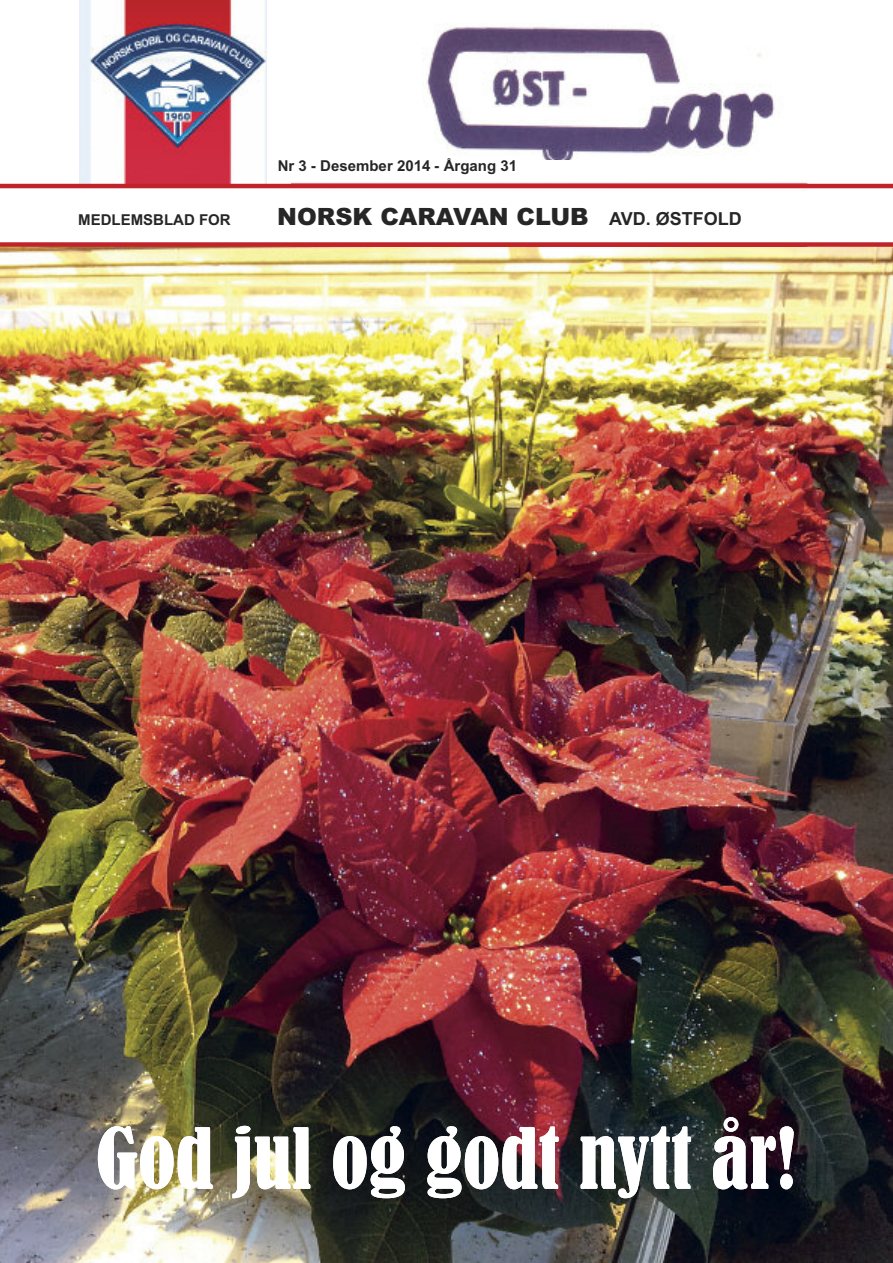
<style>
.page{position:relative;width:893px;height:1263px;background:#fff}
.page>*{position:absolute;margin:0;border:0;box-sizing:border-box;transform-origin:0 0}
.t1{font:condensed 78.3px "Bernard";color:#fff}
.t2{font:900 23.85px "Arial";color:#272627}
.t3{font:700 15px "Arial";color:#272627}
.s1{font-weight:700;font-size:18px}
</style>
<div class="page">
<img style="left:0;top:247px;width:893px;height:1016px">
<img style="left:291px;top:23px;width:536px;height:166px">
<div style="left:0;top:242px;width:893px;height:5px;background:#c0242a"></div>
<img style="left:79px;top:0;width:187px;height:183px">
<div style="left:278px;top:160px;width:349px;height:22px;background:#fff"></div>
<hr style="left:0;top:184px;width:893px;height:4px;background:#c0242a">
<p class="t3" style="left:278px;top:157px;width:241px">Nr 3 - Desember 2014 - Årgang 31</p>
<p class="t3" style="left:78px;top:211px;width:154px">MEDLEMSBLAD FOR</p>
<h2 class="t2" style="left:277px;top:203px;width:466px">NORSK CARAVAN CLUB <span class="s1">AVD. ØSTFOLD</span></h2>
<h1 class="t1" style="left:96px;top:1116px;width:703px">God jul og godt nytt år!</h1>
</div>
